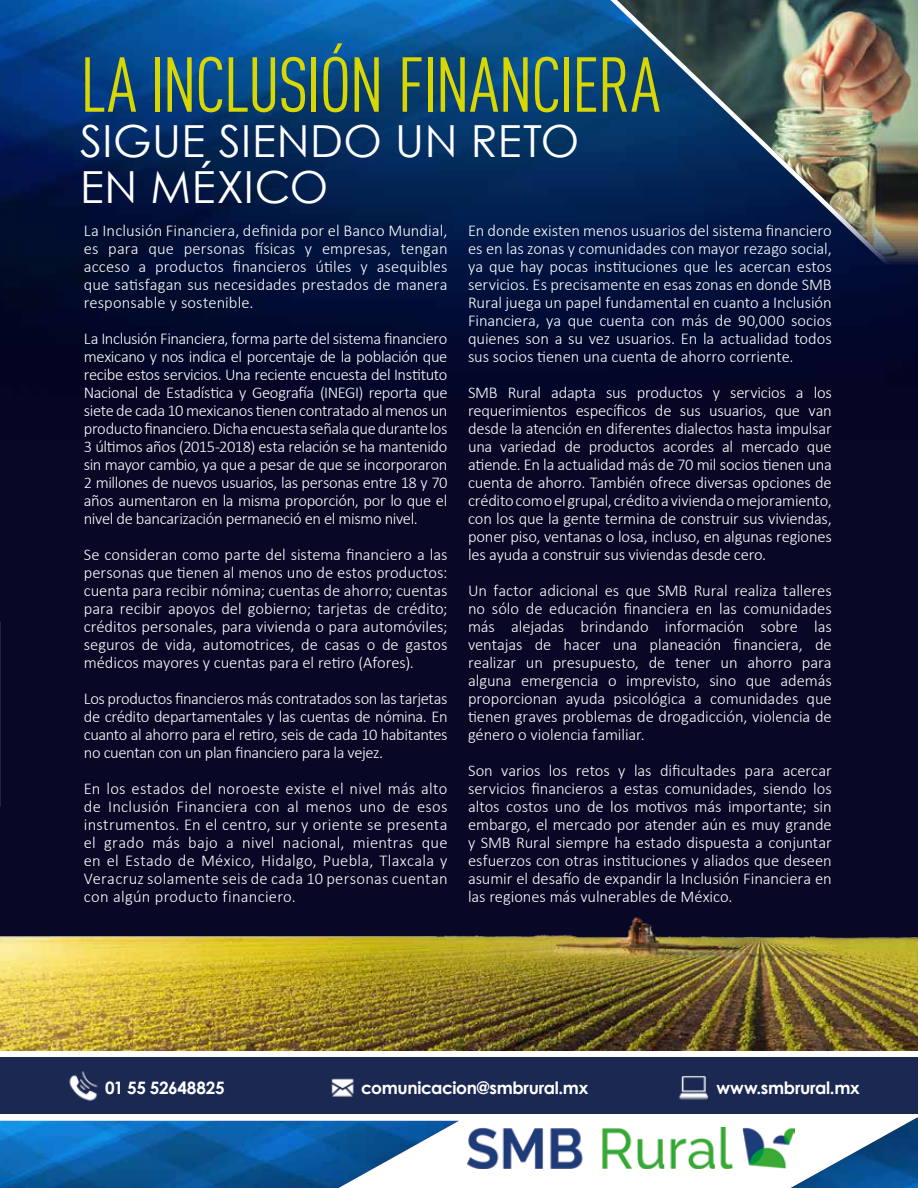
<style>
.page{position:relative;width:918px;height:1188px;background:#fff}
.page>*{position:absolute;margin:0;border:0;box-sizing:border-box;transform-origin:0 0}
.t1{font:76.5px "DIN Cond";letter-spacing:-.025em;color:#d9d700}
.t2{font:44.25px/45.6px "Century Gothic";letter-spacing:.015em;color:#fff}
.t3{font:700 17.1px "Century Gothic";letter-spacing:-.02em;color:#fff}
.t4{font:300 16.5px/18px "Calibri";letter-spacing:-.005em;color:#fff;text-align:justify}
</style>
<div class="page">
<img style="left:0;top:0;width:918px;height:885px">
<img style="left:0;top:885px;width:918px;height:166px">
<div style="left:0;top:1054px;width:918px;height:60px;background:#1b2952"></div>
<img style="left:467px;top:1128px;width:324px;height:40px">
<img style="left:0;top:1121px;width:459px;height:67px">
<img style="left:791px;top:1118px;width:127px;height:70px">
<img style="left:291px;top:1035px;width:104px;height:104px">
<img style="left:39px;top:1041px;width:90px;height:89px">
<img style="left:660px;top:1036px;width:86px;height:104px">
<div style="left:0;top:1052px;width:918px;height:5px;background:#fff"></div>
<img style="left:585px;top:0;width:333px;height:333px">
<h1 class="t1" style="left:80px;top:40px;width:582px">LA INCLUSIÓN FINANCIERA</h1>
<h2 class="t2" style="left:80px;top:117px;width:501px">SIGUE SIENDO UN RETO<br>EN MÉXICO</h2>
<p class="t4" style="left:84px;top:223px;width:365px">La Inclusión Financiera, definida por el Banco Mundial, es para que personas físicas y empresas, tengan acceso a productos financieros útiles y asequibles que satisfagan sus necesidades prestados de manera responsable y sostenible.</p>
<p class="t4" style="left:84px;top:331px;width:365px">La Inclusión Financiera, forma parte del sistema financiero mexicano y nos indica el porcentaje de la población que recibe estos servicios. Una reciente encuesta del Instituto Nacional de Estadística y Geografía (INEGI) reporta que siete de cada 10 mexicanos tienen contratado al menos un producto financiero. Dicha encuesta señala que durante los 3 últimos años (2015-2018) esta relación se ha mantenido sin mayor cambio, ya que a pesar de que se incorporaron 2 millones de nuevos usuarios, las personas entre 18 y 70 años aumentaron en la misma proporción, por lo que el nivel de bancarización permaneció en el mismo nivel.</p>
<p class="t4" style="left:84px;top:547px;width:365px">Se consideran como parte del sistema financiero a las personas que tienen al menos uno de estos productos: cuenta para recibir nómina; cuentas de ahorro; cuentas para recibir apoyos del gobierno; tarjetas de crédito; créditos personales, para vivienda o para automóviles; seguros de vida, automotrices, de casas o de gastos médicos mayores y cuentas para el retiro (Afores).</p>
<p class="t4" style="left:84px;top:691px;width:365px">Los productos financieros más contratados son las tarjetas de crédito departamentales y las cuentas de nómina. En cuanto al ahorro para el retiro, seis de cada 10 habitantes no cuentan con un plan financiero para la vejez.</p>
<p class="t4" style="left:84px;top:781px;width:365px">En los estados del noroeste existe el nivel más alto de Inclusión Financiera con al menos uno de esos instrumentos. En el centro, sur y oriente se presenta el grado más bajo a nivel nacional, mientras que en el Estado de México, Hidalgo, Puebla, Tlaxcala y Veracruz solamente seis de cada 10 personas cuentan con algún producto financiero.</p>
<p class="t4" style="left:468px;top:223px;width:365px">En donde existen menos usuarios del sistema financiero es en las zonas y comunidades con mayor rezago social, ya que hay pocas instituciones que les acercan estos servicios. Es precisamente en esas zonas en donde SMB Rural juega un papel fundamental en cuanto a Inclusión Financiera, ya que cuenta con más de 90,000 socios quienes son a su vez usuarios. En la actualidad todos sus socios tienen una cuenta de ahorro corriente.</p>
<p class="t4" style="left:468px;top:385px;width:365px">SMB Rural adapta sus productos y servicios a los requerimientos específicos de sus usuarios, que van desde la atención en diferentes dialectos hasta impulsar una variedad de productos acordes al mercado que atiende. En la actualidad más de 70 mil socios tienen una cuenta de ahorro. También ofrece diversas opciones de crédito como el grupal, crédito a vivienda o mejoramiento, con los que la gente termina de construir sus viviendas, poner piso, ventanas o losa, incluso, en algunas regiones les ayuda a construir sus viviendas desde cero.</p>
<p class="t4" style="left:468px;top:583px;width:365px">Un factor adicional es que SMB Rural realiza talleres no sólo de educación financiera en las comunidades más alejadas brindando información sobre las ventajas de hacer una planeación financiera, de realizar un presupuesto, de tener un ahorro para alguna emergencia o imprevisto, sino que además proporcionan ayuda psicológica a comunidades que tienen graves problemas de drogadicción, violencia de género o violencia familiar.</p>
<p class="t4" style="left:468px;top:763px;width:365px">Son varios los retos y las dificultades para acercar servicios financieros a estas comunidades, siendo los altos costos uno de los motivos más importante; sin embargo, el mercado por atender aún es muy grande y SMB Rural siempre ha estado dispuesta a conjuntar esfuerzos con otras instituciones y aliados que deseen asumir el desafío de expandir la Inclusión Financiera en las regiones más vulnerables de México.</p>
<p class="t3" style="left:105px;top:1077px;width:121px">01 55 52648825</p>
<p class="t3" style="left:361px;top:1077px;width:229px">comunicacion@smbrural.mx</p>
<p class="t3" style="left:716px;top:1077px;width:145px">www.smbrural.mx</p>
</div>
